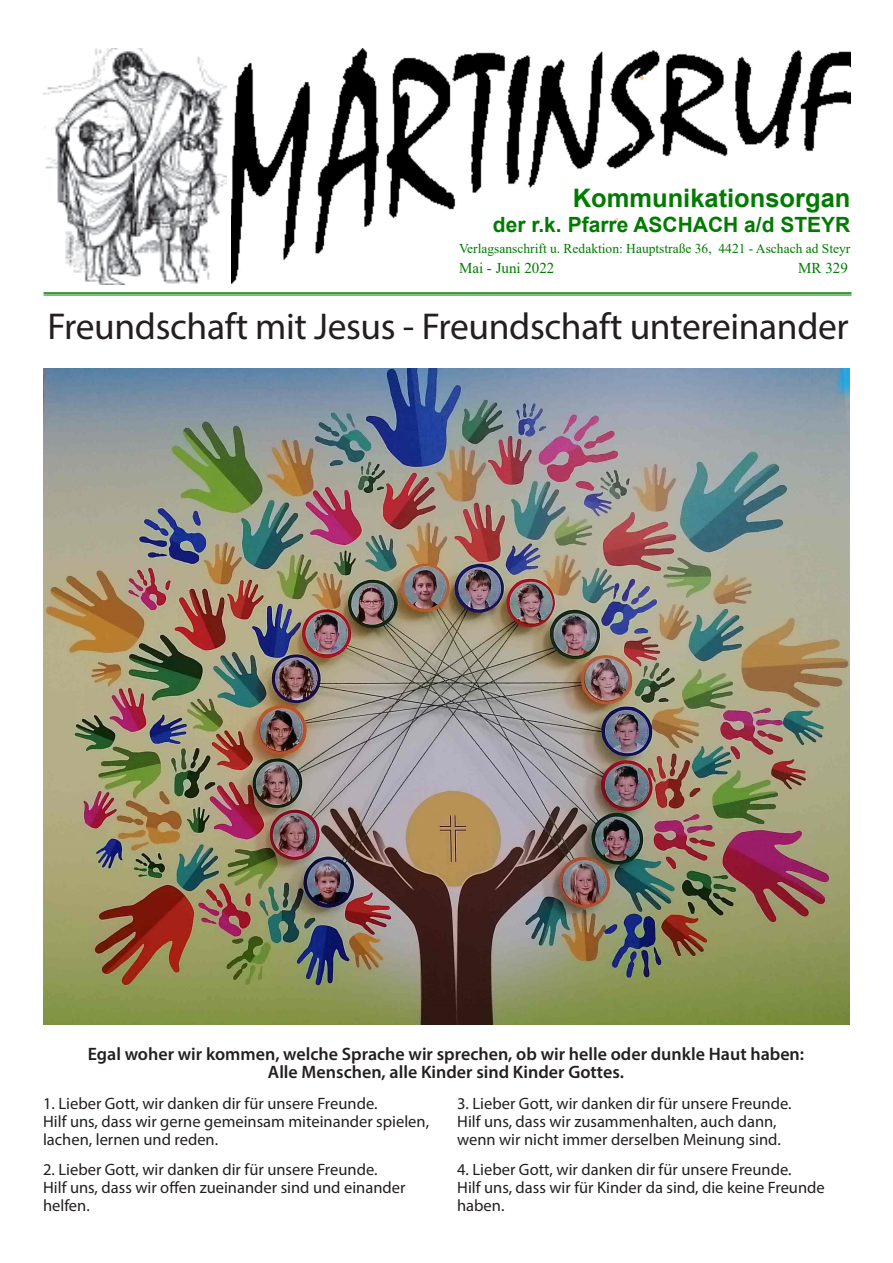
<style>
.page{position:relative;width:893px;height:1263px;background:#fff}
.page>*{position:absolute;margin:0;border:0;box-sizing:border-box;transform-origin:0 0}
.t1{font:37.5px "Myriad Pro";letter-spacing:-.01em;color:#231f20}
.t2{font:700 25.5px "Arial";color:#007b00}
.t3{font:700 21px "Arial";color:#007b00}
.t4{font:600 18px "Myriad Pro";color:#231f20}
.t5{font:16.5px/18px "Myriad Pro";color:#231f20}
.t6{font:15px "Times New Roman";color:#007b00}
.t7{font:13.5px "Times New Roman";color:#007b00}
</style>
<div class="page">
<img style="left:232px;top:49px;width:618px;height:235px">
<img style="left:43px;top:49px;width:183px;height:236px">
<hr style="left:44px;top:292px;width:807px;height:2px;background:#007b00">
<hr style="left:44px;top:295px;width:807px;height:1px;background:#007b00">
<img style="left:43px;top:368px;width:807px;height:657px">
<p class="t2" style="left:573px;top:180px;width:279px">Kommunikationsorgan</p>
<p class="t3" style="left:493px;top:210px;width:359px">der r.k. Pfarre ASCHACH a/d STEYR</p>
<p class="t7" style="left:459px;top:239px;width:393px">Verlagsanschrift u. Redaktion: Hauptstraße 36, 4421 - Aschach ad Steyr</p>
<p class="t6" style="left:459px;top:257px;width:97px">Mai - Juni 2022</p>
<p class="t6" style="left:798px;top:257px;width:51px">MR 329</p>
<p class="t1" style="left:47px;top:303px;width:803px">Freundschaft mit Jesus - Freundschaft untereinander</p>
<p class="t4" style="left:88px;top:1043px;width:718px">Egal woher wir kommen, welche Sprache wir sprechen, ob wir helle oder dunkle Haut haben:</p>
<p class="t4" style="left:268px;top:1061px;width:357px">Alle Menschen, alle Kinder sind Kinder Gottes.</p>
<p class="t5" style="left:43px;top:1094px;width:336px">1. Lieber Gott, wir danken dir für unsere Freunde.</p>
<p class="t5" style="left:43px;top:1112px;width:388px">Hilf uns, dass wir gerne gemeinsam miteinander spielen,</p>
<p class="t5" style="left:43px;top:1130px;width:177px">lachen, lernen und reden.</p>
<p class="t5" style="left:43px;top:1160px;width:336px">2. Lieber Gott, wir danken dir für unsere Freunde.</p>
<p class="t5" style="left:43px;top:1178px;width:364px">Hilf uns, dass wir offen zueinander sind und einander helfen.</p>
<p class="t5" style="left:457px;top:1094px;width:336px">3. Lieber Gott, wir danken dir für unsere Freunde.</p>
<p class="t5" style="left:457px;top:1112px;width:321px">Hilf uns, dass wir zusammenhalten, auch dann,</p>
<p class="t5" style="left:457px;top:1130px;width:325px">wenn wir nicht immer derselben Meinung sind.</p>
<p class="t5" style="left:457px;top:1160px;width:336px">4. Lieber Gott, wir danken dir für unsere Freunde.</p>
<p class="t5" style="left:457px;top:1178px;width:369px">Hilf uns, dass wir für Kinder da sind, die keine Freunde haben.</p>
</div>
